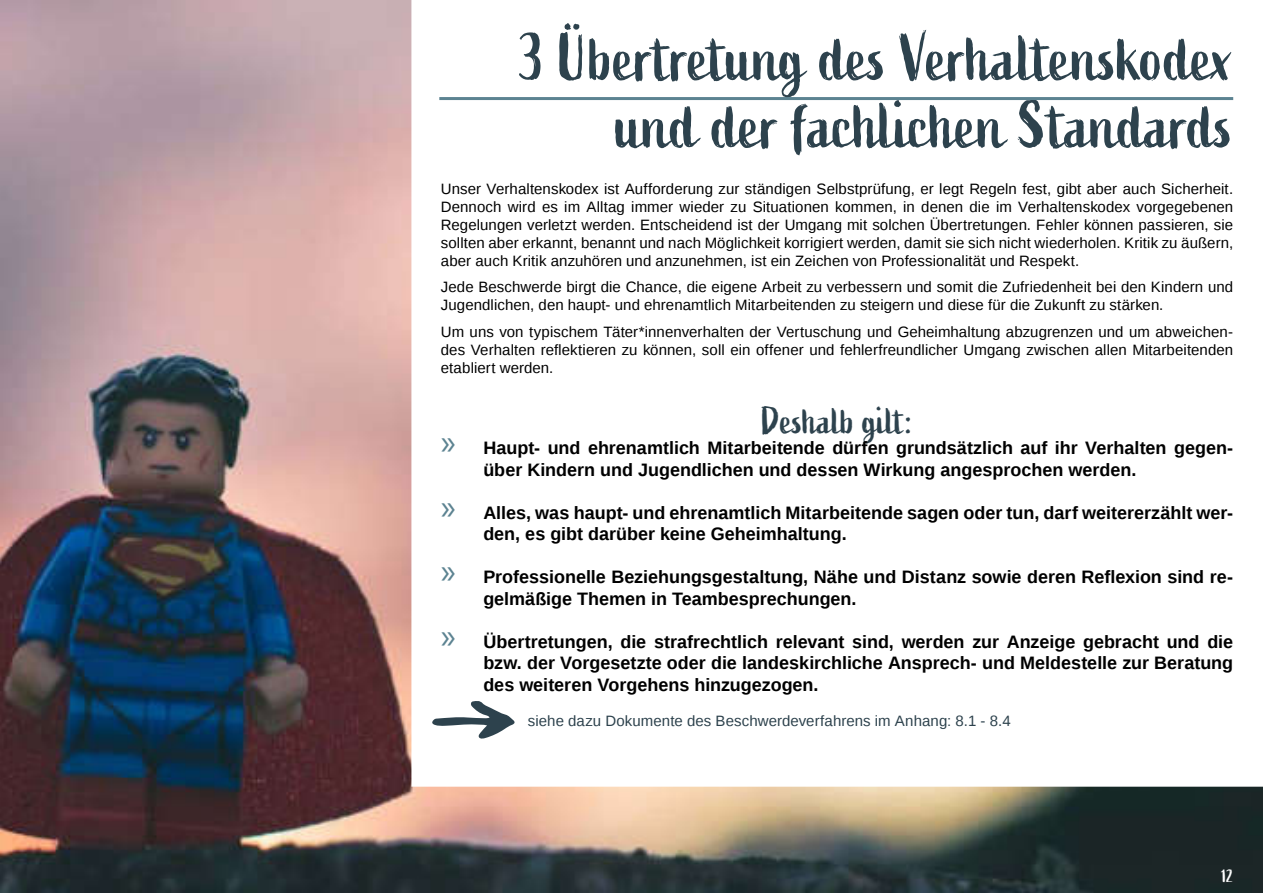
<style>
.page{position:relative;width:1263px;height:893px;background:#fff}
.page>*{position:absolute;margin:0;border:0;box-sizing:border-box;transform-origin:0 0}
.t1{font:120px "Active";color:#2d424d}
.t2{font:66px/67.5px "Active";color:#2d424d;text-align:right}
.t3{font:37.5px "Active";color:#2d424d}
.t4{font:700 18px/21.6px "Liberation Sans";color:#000}
.t5{font:18px "Active";color:#fff}
.t6{font:15px/18px "Liberation Sans";letter-spacing:.005em;color:#000;text-align:justify}
.t7{font:15px "Liberation Sans";letter-spacing:.005em;color:#2d424d}
.s1{font-family:"Myriad Pro";font-weight:400;font-size:36px;color:#5c8391}
</style>
<div class="page">
<img style="left:0;top:0;width:1263px;height:893px">
<h2 class="t2" style="left:520px;top:27px;width:715px">3 Übertretung des Verhaltenskodex und der fachlichen Standards</h2>
<p class="t6" style="left:441px;top:180px;width:794px">Unser Verhaltenskodex ist Aufforderung zur ständigen Selbstprüfung, er legt Regeln fest, gibt aber auch Sicherheit.<br>Dennoch wird es im Alltag immer wieder zu Situationen kommen, in denen die im Verhaltenskodex vorgegebenen Regelungen verletzt werden. Entscheidend ist der Umgang mit solchen Übertretungen. Fehler können passieren, sie sollten aber erkannt, benannt und nach Möglichkeit korrigiert werden, damit sie sich nicht wiederholen. Kritik zu äußern, aber auch Kritik anzuhören und anzunehmen, ist ein Zeichen von Professionalität und Respekt.</p>
<p class="t6" style="left:441px;top:279px;width:794px">Jede Beschwerde birgt die Chance, die eigene Arbeit zu verbessern und somit die Zufriedenheit bei den Kindern und<br>Jugendlichen, den haupt- und ehrenamtlich Mitarbeitenden zu steigern und diese für die Zukunft zu stärken.</p>
<p class="t6" style="left:441px;top:323px;width:794px">Um uns von typischem Täter*innenverhalten der Vertuschung und Geheimhaltung abzugrenzen und um abweichen&shy;des Verhalten reflektieren zu können, soll ein offener und fehlerfreundlicher Umgang zwischen allen Mitarbeitenden etabliert werden.</p>
<h3 class="t3" style="left:761px;top:401px;width:153px">Deshalb gilt:</h3>
<p class="t4" style="left:483px;top:438px;width:751px;text-indent:-43px"><span class="s1">»</span> Haupt- und ehrenamtlich Mitarbeitende dürfen grundsätzlich auf ihr Verhalten gegen&shy;über Kindern und Jugendlichen und dessen Wirkung angesprochen werden.</p>
<p class="t4" style="left:483px;top:502px;width:751px;text-indent:-43px"><span class="s1">»</span> Alles, was haupt- und ehrenamtlich Mitarbeitende sagen oder tun, darf weitererzählt wer&shy;den, es gibt darüber keine Geheimhaltung.</p>
<p class="t4" style="left:483px;top:566px;width:751px;text-indent:-43px"><span class="s1">»</span> Professionelle Beziehungsgestaltung, Nähe und Distanz sowie deren Reflexion sind re&shy;gelmäßige Themen in Teambesprechungen.</p>
<p class="t4" style="left:483px;top:631px;width:751px;text-align:justify;text-indent:-43px"><span class="s1">»</span> Übertretungen, die strafrechtlich relevant sind, werden zur Anzeige gebracht und die bzw. der Vorgesetzte oder die landeskirchliche Ansprech- und Meldestelle zur Beratung des weiteren Vorgehens hinzugezogen.</p>
<p class="t7" style="left:528px;top:713px;width:484px">siehe dazu Dokumente des Beschwerdeverfahrens im Anhang: 8.1 - 8.4</p>
<h1 class="t1" style="left:432px;top:657px;width:92px">→</h1>
<p class="t5" style="left:1221px;top:867px;width:13px">12</p>
</div>
